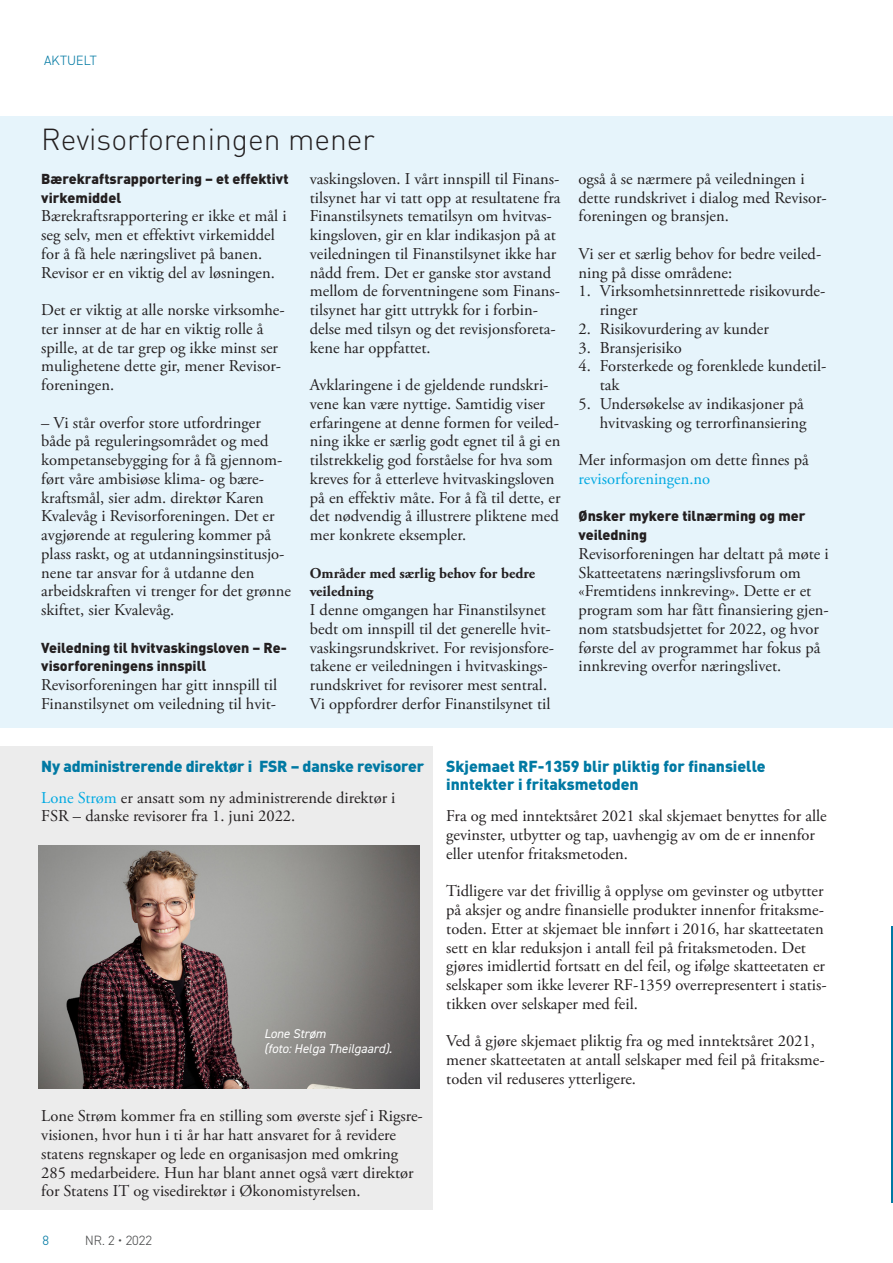
<style>
.page{position:relative;width:893px;height:1263px;background:#fff}
.page>*{position:absolute;margin:0;border:0;box-sizing:border-box;transform-origin:0 0}
.t1{font:300 30px "DIN Pro";color:#231f20}
.t2{font:16.5px/18.8px "Adobe Garamond Pro";color:#231f20}
.t3{font:16.5px "Adobe Garamond Pro";color:#00a9e2}
.t4{font:900 15.75px/18px "DIN Pro";color:#0079a3}
.t5{font:700 15px/18.8px "Adobe Garamond Pro";color:#231f20}
.t6{font:900 14.25px/18.8px "DIN Pro";color:#231f20}
.t7{font:300 13.5px "DIN2014";color:#4b4c4d}
.t8{font:300 13.5px "DIN2014";letter-spacing:.01em;color:#0079a3}
.t9{font:italic 12.75px/15.8px "DIN2014";color:#fff}
.s1{color:#00a9e2}
</style>
<div class="page">
<div style="left:0;top:746px;width:433px;height:464px;background:#ececec"></div>
<div style="left:0;top:116px;width:892px;height:612px;background:#e6f4fb"></div>
<hr style="left:892px;top:116px;width:1px;height:612px;background:#e6f4fb">
<hr style="left:892px;top:926px;width:1px;height:276px;background:#0079a3">
<img style="left:39px;top:845px;width:380px;height:243px">
<p class="t8" style="left:44px;top:52px;width:54px">AKTUELT</p>
<h1 class="t1" style="left:41px;top:119px;width:335px">Revisorforeningen mener</h1>
<p class="t6" style="left:41px;top:169px;width:249px">Bærekraftsrapportering – et effektivt virkemiddel</p>
<p class="t2" style="left:41px;top:207px;width:247px">Bærekraftsrapportering er ikke et mål i seg selv, men et effektivt virkemiddel for å få hele næringslivet på banen.<br>Revisor er en viktig del av løsningen.</p>
<p class="t2" style="left:41px;top:301px;width:245px">Det er viktig at alle norske virksomhe&shy;ter innser at de har en viktig rolle å spille, at de tar grep og ikke minst ser mulighetene dette gir, mener Revisor&shy;foreningen.</p>
<p class="t2" style="left:41px;top:414px;width:251px">– Vi står overfor store utfordringer både på reguleringsområdet og med kompetansebygging for å få gjennom&shy;ført våre ambisiøse klima- og bære&shy;kraftsmål, sier adm. direktør Karen Kvalevåg i Revisorforeningen. Det er avgjørende at regulering kommer på plass raskt, og at utdanningsinstitusjo&shy;nene tar ansvar for å utdanne den arbeidskraften vi trenger for det grønne skiftet, sier Kvalevåg.</p>
<p class="t6" style="left:41px;top:637px;width:247px">Veiledning til hvitvaskingsloven – Re&shy;visorforeningens innspill</p>
<p class="t2" style="left:41px;top:676px;width:237px">Revisorforeningen har gitt innspill til<br>Finanstilsynet om veiledning til hvit-</p>
<p class="t2" style="left:310px;top:170px;width:252px">vaskingsloven. I vårt innspill til Finans&shy;tilsynet har vi tatt opp at resultatene fra Finanstilsynets tematilsyn om hvitvas&shy;kingsloven, gir en klar indikasjon på at veiledningen til Finanstilsynet ikke har nådd frem. Det er ganske stor avstand mellom de forventningene som Finans&shy;tilsynet har gitt uttrykk for i forbin&shy;delse med tilsyn og det revisjonsforeta&shy;kene har oppfattet.</p>
<p class="t2" style="left:310px;top:376px;width:252px">Avklaringene i de gjeldende rundskri&shy;vene kan være nyttige. Samtidig viser erfaringene at denne formen for veiled&shy;ning ikke er særlig godt egnet til å gi en tilstrekkelig god forståelse for hva som kreves for å etterleve hvitvaskingsloven på en effektiv måte. For å få til dette, er det nødvendig å illustrere pliktene med mer konkrete eksempler.</p>
<p class="t5" style="left:310px;top:564px;width:227px">Områder med særlig behov for bedre veiledning</p>
<p class="t2" style="left:310px;top:601px;width:246px">I denne omgangen har Finanstilsynet bedt om innspill til det generelle hvit&shy;vaskingsrundskrivet. For revisjonsfore&shy;takene er veiledningen i hvitvaskings&shy;rundskrivet for revisorer mest sentral.<br>Vi oppfordrer derfor Finanstilsynet til</p>
<p class="t2" style="left:579px;top:170px;width:250px">også å se nærmere på veiledningen i dette rundskrivet i dialog med Revisor&shy;foreningen og bransjen.</p>
<p class="t2" style="left:579px;top:245px;width:244px">Vi ser et særlig behov for bedre veiled&shy;ning på disse områdene:</p>
<p class="t2" style="left:600px;top:282px;width:227px;text-indent:-21px">1. Virksomhetsinnrettede risikovurde&shy;ringer</p>
<p class="t2" style="left:579px;top:320px;width:192px">2. Risikovurdering av kunder</p>
<p class="t2" style="left:579px;top:338px;width:105px">3. Bransjerisiko</p>
<p class="t2" style="left:600px;top:357px;width:228px;text-indent:-21px">4. Forsterkede og forenklede kundetil&shy;tak</p>
<p class="t2" style="left:579px;top:395px;width:229px;text-align:right">5. Undersøkelse av indikasjoner på hvitvasking og terrorfinansiering</p>
<p class="t2" style="left:579px;top:451px;width:232px">Mer informasjon om dette finnes på</p>
<p class="t3" style="left:579px;top:469px;width:133px">revisorforeningen.no</p>
<p class="t6" style="left:579px;top:506px;width:229px">Ønsker mykere tilnærming og mer veiledning</p>
<p class="t2" style="left:579px;top:545px;width:252px">Revisorforeningen har deltatt på møte i Skatteetatens næringslivsforum om «Fremtidens innkreving». Dette er et program som har fått finansiering gjen&shy;nom statsbudsjettet for 2022, og hvor første del av programmet har fokus på innkreving overfor næringslivet.</p>
<p class="t4" style="left:41px;top:756px;width:384px">Ny administrerende direktør i FSR – danske revisorer</p>
<p class="t2" style="left:41px;top:789px;width:356px"><span class="s1">Lone Strøm</span> er ansatt som ny administrerende direktør i<br>FSR – danske revisorer fra 1. juni 2022.</p>
<p class="t9" style="left:264px;top:1025px;width:130px">Lone Strøm<br>(foto: Helga Theilgaard).</p>
<p class="t2" style="left:41px;top:1107px;width:383px">Lone Strøm kommer fra en stilling som øverste sjef i Rigsre&shy;visionen, hvor hun i ti år har hatt ansvaret for å revidere statens regnskaper og lede en organisasjon med omkring 285 medarbeidere. Hun har blant annet også vært direktør for Statens IT og visedirektør i Økonomistyrelsen.</p>
<p class="t8" style="left:43px;top:1232px;width:8px">8</p>
<p class="t7" style="left:85px;top:1232px;width:69px">NR. 2 • 2022</p>
<p class="t4" style="left:446px;top:756px;width:321px">Skjemaet RF-1359 blir pliktig for finansielle inntekter i fritaksmetoden</p>
<p class="t2" style="left:446px;top:807px;width:382px">Fra og med inntektsåret 2021 skal skjemaet benyttes for alle gevinster, utbytter og tap, uavhengig av om de er innenfor eller utenfor fritaksmetoden.</p>
<p class="t2" style="left:446px;top:882px;width:382px">Tidligere var det frivillig å opplyse om gevinster og utbytter på aksjer og andre finansielle produkter innenfor fritaksme&shy;toden. Etter at skjemaet ble innført i 2016, har skatteetaten sett en klar reduksjon i antall feil på fritaksmetoden. Det gjøres imidlertid fortsatt en del feil, og ifølge skatteetaten er selskaper som ikke leverer RF-1359 overrepresentert i statis&shy;tikken over selskaper med feil.</p>
<p class="t2" style="left:446px;top:1032px;width:380px">Ved å gjøre skjemaet pliktig fra og med inntektsåret 2021, mener skatteetaten at antall selskaper med feil på fritaksme&shy;toden vil reduseres ytterligere.</p>
</div>
